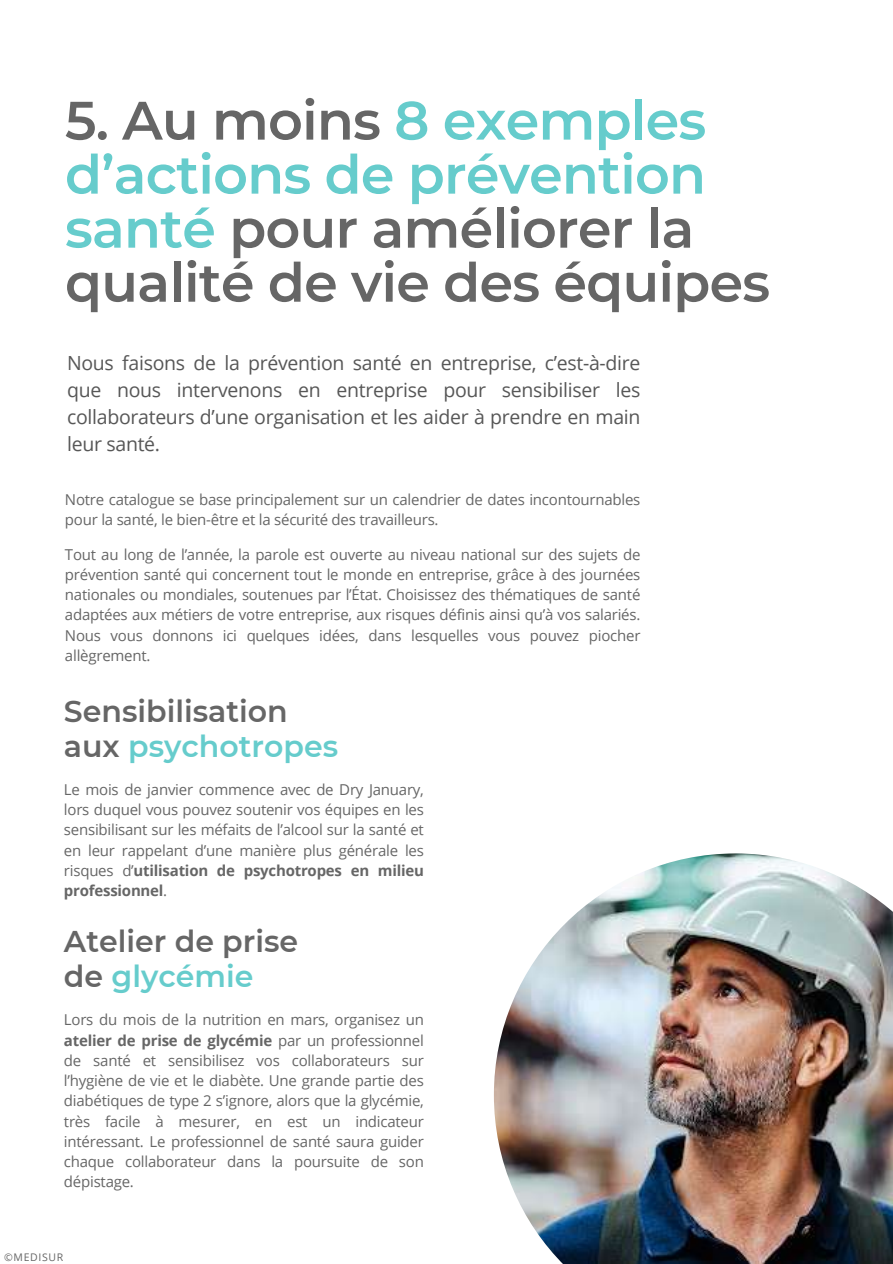
<style>
.page{position:relative;width:893px;height:1264px;background:#fff}
.page>*{position:absolute;margin:0;border:0;box-sizing:border-box;transform-origin:0 0}
.t1{font:600 54px/54px "Montserrat";letter-spacing:-.015em;color:#666}
.t2{font:600 30px/34.8px "Montserrat";color:#666}
.t3{font:19.5px/27px "Open Sans";letter-spacing:-.015em;color:#575757;text-align:justify}
.t4{font:15px/20.2px "Open Sans";letter-spacing:-.015em;color:#666;text-align:justify}
.t5{font:10.5px "Open Sans";letter-spacing:.06em;color:#666}
.s1{color:#6cc}
.s2{font-weight:700}
</style>
<div class="page">
<img style="left:494px;top:853px;width:398px;height:410px">
<h1 class="t1" style="left:65px;top:93px;width:706px">5. Au moins <span class="s1">8 exemples d’actions de prévention santé</span> pour améliorer la qualité de vie des équipes</h1>
<h3 class="t3" style="left:67px;top:348px;width:575px">Nous faisons de la prévention santé en entreprise, c’est-à-dire que nous intervenons en entreprise pour sensibiliser les collaborateurs d’une organisation et les aider à prendre en main leur santé.</h3>
<p class="t4" style="left:65px;top:488px;width:577px">Notre catalogue se base principalement sur un calendrier de dates incontournables pour la santé, le bien-être et la sécurité des travailleurs.</p>
<p class="t4" style="left:65px;top:543px;width:577px">Tout au long de l’année, la parole est ouverte au niveau national sur des sujets de prévention santé qui concernent tout le monde en entreprise, grâce à des journées nationales ou mondiales, soutenues par l’État. Choisissez des thématiques de santé adaptées aux métiers de votre entreprise, aux risques définis ainsi qu’à vos salariés.<br>Nous vous donnons ici quelques idées, dans lesquelles vous pouvez piocher allègrement.</p>
<h2 class="t2" style="left:64px;top:694px;width:276px">Sensibilisation aux <span class="s1">psychotropes</span></h2>
<p class="t4" style="left:64px;top:779px;width:361px">Le mois de janvier commence avec de Dry January, lors duquel vous pouvez soutenir vos équipes en les sensibilisant sur les méfaits de l’alcool sur la santé et en leur rappelant d’une manière plus générale les risques d’<span class="s2">utilisation de psychotropes en milieu professionnel</span>.</p>
<h2 class="t2" style="left:64px;top:923px;width:236px">Atelier de prise de <span class="s1">glycémie</span></h2>
<p class="t4" style="left:64px;top:1009px;width:361px">Lors du mois de la nutrition en mars, organisez un <span class="s2">atelier de prise de glycémie</span> par un professionnel de santé et sensibilisez vos collaborateurs sur l’hygiène de vie et le diabète. Une grande partie des diabétiques de type 2 s’ignore, alors que la glycémie, très facile à mesurer, en est un indicateur intéressant. Le professionnel de santé saura guider chaque collaborateur dans la poursuite de son dépistage.</p>
<p class="t5" style="left:4px;top:1249px;width:60px">©MEDISUR</p>
</div>
